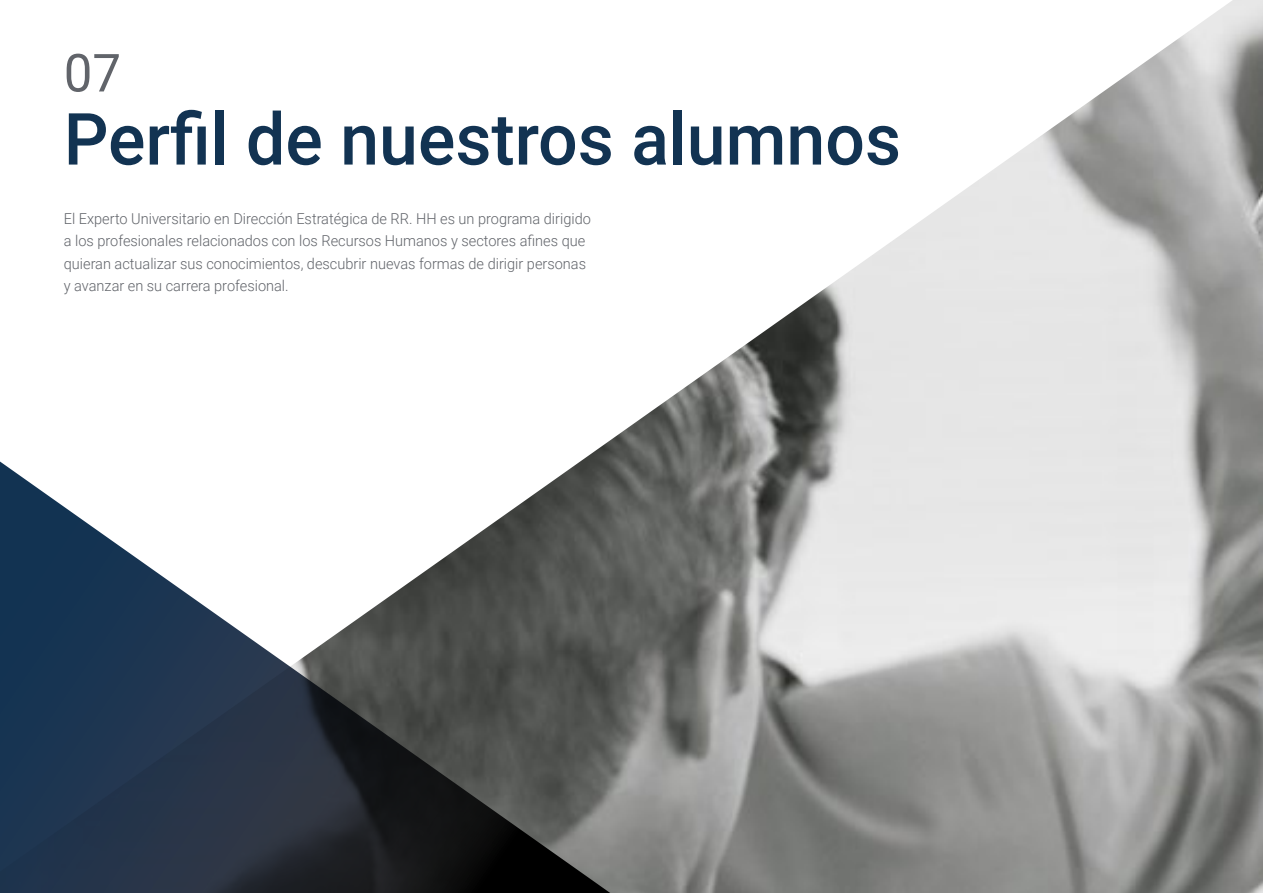
<style>
.page{position:relative;width:1263px;height:893px;background:#fff}
.page>*{position:absolute;margin:0;border:0;box-sizing:border-box;transform-origin:0 0}
.t1{font:500 72px "Roboto";color:#123352}
.t2{font:52.5px "Roboto";color:#61646a}
.t3{font:300 15px/22.5px "Roboto";color:#61646a}
</style>
<div class="page">
<img style="left:602px;top:0;width:661px;height:893px">
<svg style="left:0;top:446px;width:640px;height:447px"></svg>
<h2 class="t2" style="left:64px;top:36px;width:59px">07</h2>
<h1 class="t1" style="left:64px;top:89px;width:839px">Perfil de nuestros alumnos</h1>
<p class="t3" style="left:64px;top:207px;width:529px">El Experto Universitario en Dirección Estratégica de RR. HH es un programa dirigido a los profesionales relacionados con los Recursos Humanos y sectores afines que quieran actualizar sus conocimientos, descubrir nuevas formas de dirigir personas y avanzar en su carrera profesional.</p>
</div>
